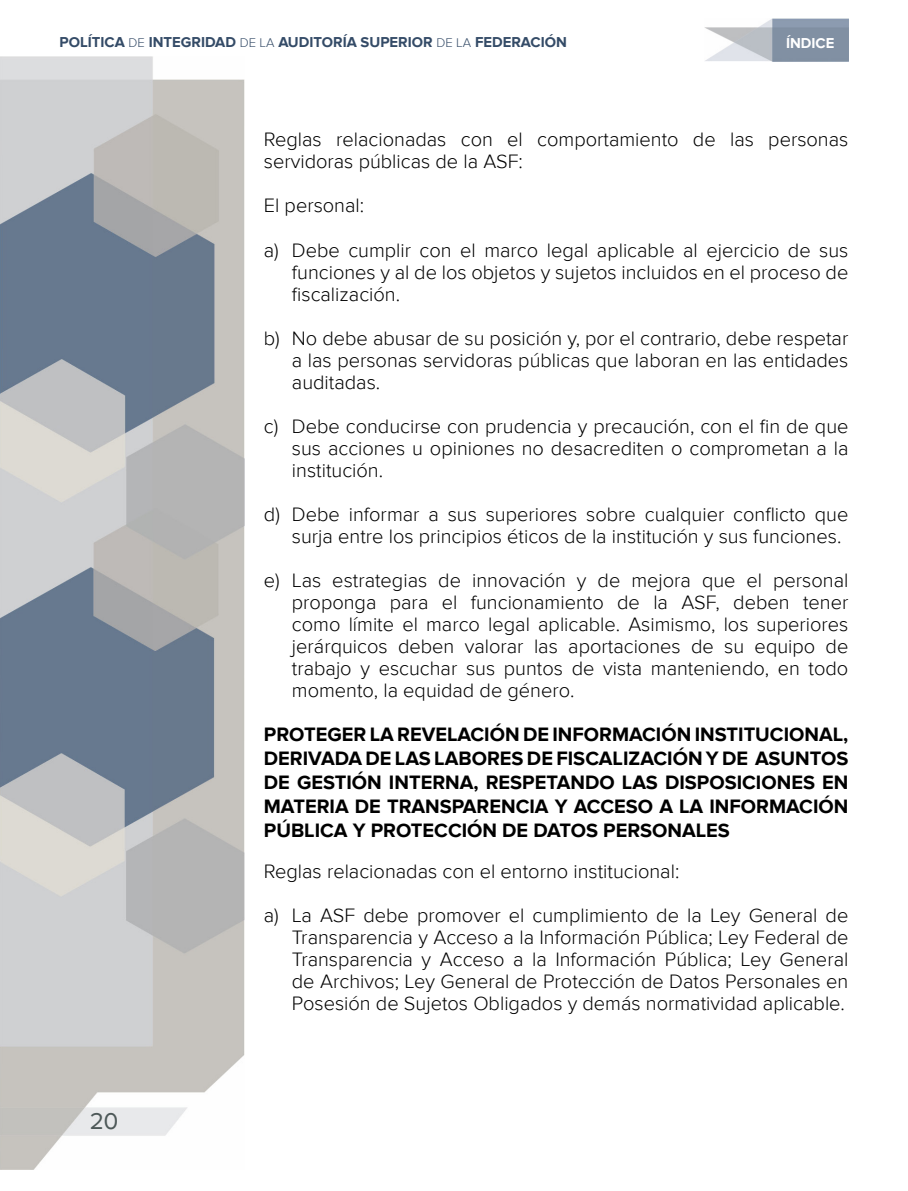
<style>
.page{position:relative;width:908px;height:1191px;background:#fff}
.page>*{position:absolute;margin:0;border:0;box-sizing:border-box;transform-origin:0 0}
.t1{font:24px "Proxima Nova";color:#4d5858}
.t2{font:300 20px/22px "Proxima Nova";color:#000;text-align:justify}
.t3{font:700 20px/24px "Proxima Nova";color:#000;text-align:justify}
.t4{font:700 14.8px "Proxima Nova";color:#344b67}
.t5{font:700 14.8px "Proxima Nova";color:#fff}
.s1{font-weight:300;font-size:13px}
</style>
<div class="page">
<img style="left:0;top:57px;width:244px;height:1112px">
<img style="left:704px;top:18px;width:144px;height:43px">
<p class="t4" style="left:60px;top:34px;width:508px">POLÍTICA <span class="s1">DE</span> INTEGRIDAD <span class="s1">DE LA</span> AUDITORÍA SUPERIOR <span class="s1">DE LA</span> FEDERACIÓN</p>
<p class="t5" style="left:785px;top:35px;width:50px">ÍNDICE</p>
<p class="t1" style="left:89px;top:1107px;width:30px">20</p>
<p class="t2" style="left:264px;top:128px;width:585px">Reglas relacionadas con el comportamiento de las personas servidoras públicas de la ASF:</p>
<p class="t2" style="left:264px;top:194px;width:102px">El personal:</p>
<p class="t2" style="left:292px;top:239px;width:557px;text-indent:-28px">a) Debe cumplir con el marco legal aplicable al ejercicio de sus funciones y al de los objetos y sujetos incluidos en el proceso de fiscalización.</p>
<p class="t2" style="left:292px;top:327px;width:557px;text-indent:-28px">b) No debe abusar de su posición y, por el contrario, debe respetar a las personas servidoras públicas que laboran en las entidades auditadas.</p>
<p class="t2" style="left:292px;top:415px;width:557px;text-indent:-28px">c) Debe conducirse con prudencia y precaución, con el fin de que sus acciones u opiniones no desacrediten o comprometan a la institución.</p>
<p class="t2" style="left:292px;top:503px;width:557px;text-indent:-28px">d) Debe informar a sus superiores sobre cualquier conflicto que surja entre los principios éticos de la institución y sus funciones.</p>
<p class="t2" style="left:292px;top:569px;width:557px;text-indent:-28px">e) Las estrategias de innovación y de mejora que el personal proponga para el funcionamiento de la ASF, deben tener como límite el marco legal aplicable. Asimismo, los superiores jerárquicos deben valorar las aportaciones de su equipo de trabajo y escuchar sus puntos de vista manteniendo, en todo momento, la equidad de género.</p>
<p class="t3" style="left:264px;top:722px;width:585px">PROTEGER LA REVELACIÓN DE INFORMACIÓN INSTITUCIONAL, DERIVADA DE LAS LABORES DE FISCALIZACIÓN Y DE ASUNTOS DE GESTIÓN INTERNA, RESPETANDO LAS DISPOSICIONES EN MATERIA DE TRANSPARENCIA Y ACCESO A LA INFORMACIÓN PÚBLICA Y PROTECCIÓN DE DATOS PERSONALES</p>
<p class="t2" style="left:264px;top:850px;width:585px;line-height:43px">Reglas relacionadas con el entorno institucional:<br>a) La ASF debe promover el cumplimiento de la Ley General de</p>
<p class="t2" style="left:292px;top:926px;width:558px">Transparencia y Acceso a la Información Pública; Ley Federal de Transparencia y Acceso a la Información Pública; Ley General de Archivos; Ley General de Protección de Datos Personales en Posesión de Sujetos Obligados y demás normatividad aplicable.</p>
</div>
